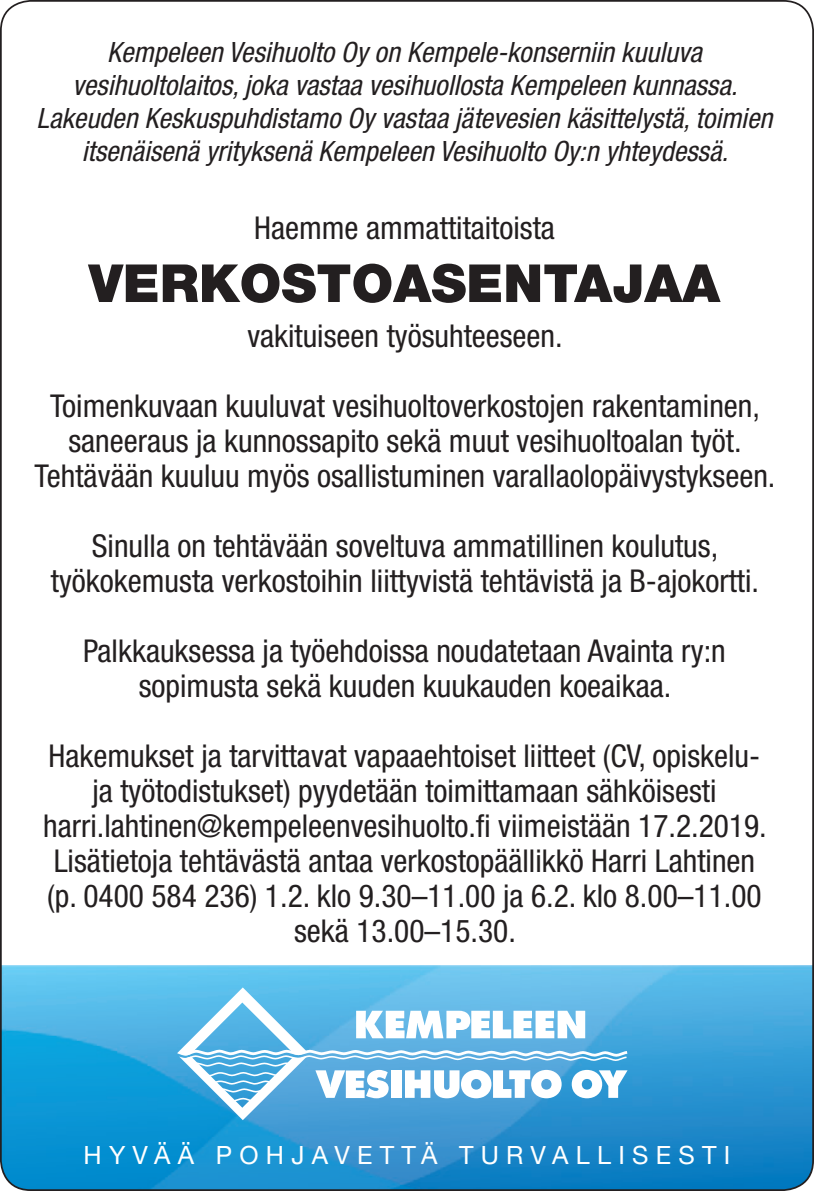
<style>
.page{position:relative;width:814px;height:1191px;background:#fff}
.page>*{position:absolute;margin:0;border:0;box-sizing:border-box;transform-origin:0 0}
.t1{font:900 52.5px "Helvetica Neue LT Std";color:#231f20}
.t2{font:condensed 31.5px/35px "Helvetica Neue LT Std";color:#231f20;text-align:center}
.t3{font:italic condensed 28px/33.2px "Helvetica Neue LT Std";color:#231f20;text-align:center}
.t4{font:25.2px "Helvetica Neue LT Std";letter-spacing:.29em;color:#fff}
</style>
<div class="page">
<img style="left:2px;top:965px;width:811px;height:225px">
<svg style="left:177px;top:987px;width:453px;height:133px"></svg>
<p class="t3" style="left:37px;top:36px;width:737px">Kempeleen Vesihuolto Oy on Kempele-konserniin kuuluva vesihuoltolaitos, joka vastaa vesihuollosta Kempeleen kunnassa.<br>Lakeuden Keskuspuhdistamo Oy vastaa jätevesien käsittelystä, toimien itsenäisenä yrityksenä Kempeleen Vesihuolto Oy:n yhteydessä.</p>
<p class="t2" style="left:254px;top:210px;width:302px">Haemme ammattitaitoista</p>
<h1 class="t1" style="left:89px;top:252px;width:633px">VERKOSTOASENTAJAA</h1>
<p class="t2" style="left:247px;top:318px;width:317px">vakituiseen työsuhteeseen.</p>
<p class="t2" style="left:35px;top:388px;width:742px">Toimenkuvaan kuuluvat vesihuoltoverkostojen rakentaminen, saneeraus ja kunnossapito sekä muut vesihuoltoalan työt.<br>Tehtävään kuuluu myös osallistuminen varallaolopäivystykseen.</p>
<p class="t2" style="left:51px;top:528px;width:709px">Sinulla on tehtävään soveltuva ammatillinen koulutus, työkokemusta verkostoihin liittyvistä tehtävistä ja B-ajokortti.</p>
<p class="t2" style="left:83px;top:633px;width:644px">Palkkauksessa ja työehdoissa noudatetaan Avainta ry:n sopimusta sekä kuuden kuukauden koeaikaa.</p>
<p class="t2" style="left:43px;top:738px;width:725px">Hakemukset ja tarvittavat vapaaehtoiset liitteet (CV, opiskelu&shy;ja työtodistukset) pyydetään toimittamaan sähköisesti harri.lahtinen@kempeleenvesihuolto.fi viimeistään 17.2.2019.<br>Lisätietoja tehtävästä antaa verkostopäällikkö Harri Lahtinen (p. 0400 584 236) 1.2. klo 9.30–11.00 ja 6.2. klo 8.00–11.00 sekä 13.00–15.30.</p>
<p class="t4" style="left:83px;top:1140px;width:648px">HYVÄÄ POHJAVETTÄ TURVALLISESTI</p>
</div>
